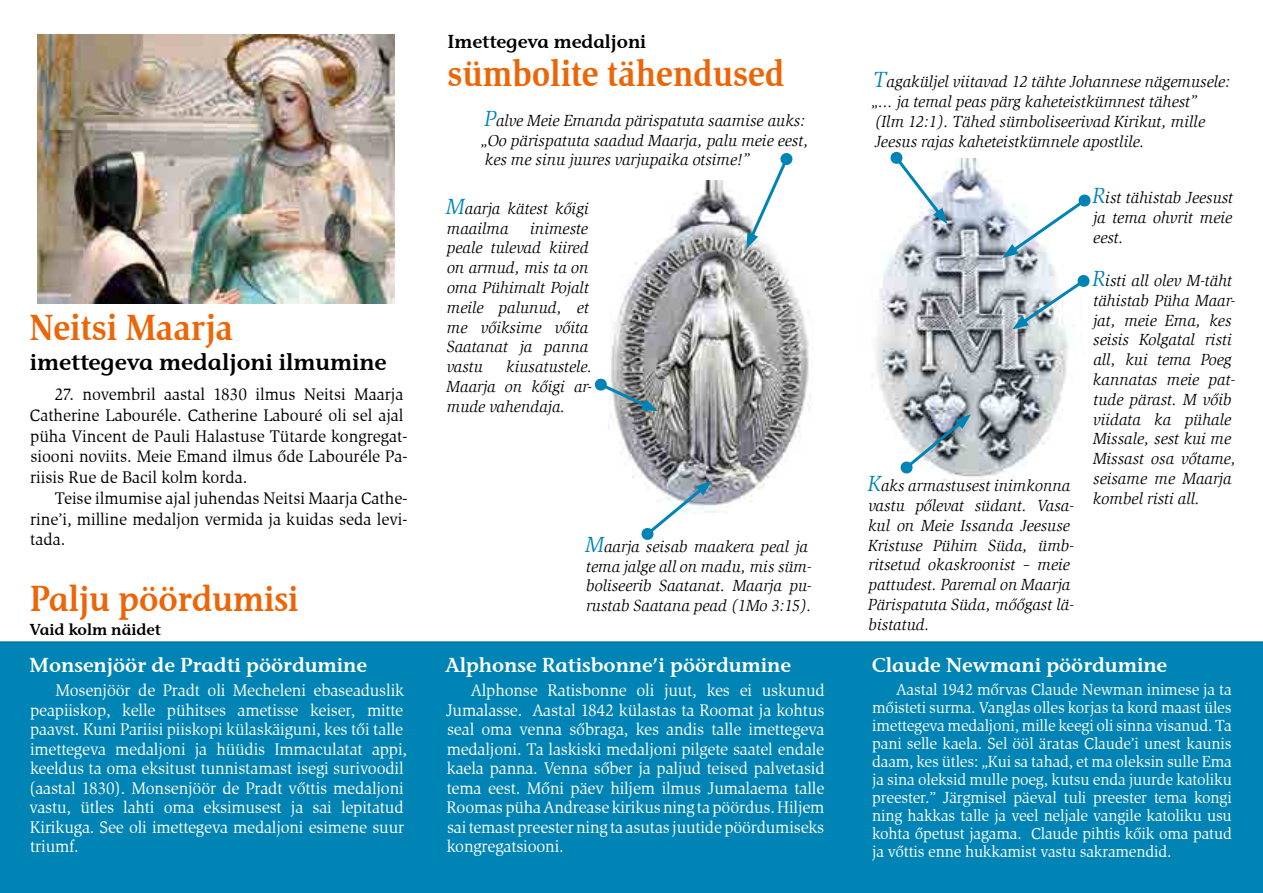
<style>
.page{position:relative;width:1263px;height:893px;background:#fff}
.page>*{position:absolute;margin:0;border:0;box-sizing:border-box;transform-origin:0 0}
.t1{font:700 37.5px "Slimbach Itc TEE";color:#ec6608;scale:.9 1}
.t2{font:37.5px "Stone Informal Itc TEE Semi";color:#ec6608;scale:.9 1}
.t3{font:24px "Stone Informal Itc TEE Semi";color:#000}
.t4{font:21px "Stone Informal Itc TEE Semi";color:#fff}
.t5{font:19.5px "Stone Informal Itc TEE Semi";color:#000}
.t6{font:17.25px/19.5px "Slimbach Itc TEE";letter-spacing:-.01em;color:#fff}
.t7{font:17.25px/20.7px "Slimbach Itc TEE";color:#000}
.t8{font:italic 16.5px/19.8px "Slimbach Itc TEE";color:#000}
.t9{font:16.5px/18px "Slimbach Itc TEE";letter-spacing:-.01em;color:#fff;text-align:justify}
.t10{font:16.5px "Stone Informal Itc TEE Semi";color:#000}
.s1{font-size:22.5px;color:#0084b6}
</style>
<div class="page">
<div style="left:0;top:641px;width:1263px;height:252px;background:#0084b6"></div>
<img style="left:876px;top:158px;width:194px;height:323px">
<img style="left:608px;top:180px;width:203px;height:333px">
<svg style="left:1012px;top:274px;width:78px;height:56px"></svg>
<svg style="left:1002px;top:194px;width:89px;height:64px"></svg>
<svg style="left:890px;top:151px;width:57px;height:73px"></svg>
<svg style="left:900px;top:414px;width:71px;height:60px"></svg>
<svg style="left:641px;top:481px;width:71px;height:59px"></svg>
<svg style="left:594px;top:378px;width:64px;height:33px"></svg>
<svg style="left:746px;top:164px;width:44px;height:85px"></svg>
<div style="left:780px;top:153px;width:12px;height:12px;background:#0084b6;border-radius:50%"></div>
<img style="left:37px;top:34px;width:358px;height:270px">
<h1 class="t1" style="left:30px;top:305px;width:228px">Neitsi Maarja</h1>
<h2 class="t3" style="left:30px;top:347px;width:358px">imettegeva medaljoni ilmumine</h2>
<p class="t7" style="left:30px;top:384px;width:379px;text-indent:25px">27. novembril aastal 1830 ilmus Neitsi Maarja Catherine Labouréle. Catherine Labouré oli sel ajal püha Vincent de Pauli Halastuse Tütarde kongregat&shy;siooni noviits. Meie Emand ilmus õde Labouréle Pa&shy;riisis Rue de Bacil kolm korda.</p>
<p class="t7" style="left:30px;top:488px;width:379px;text-align:justify;text-indent:25px">Teise ilmumise ajal juhendas Neitsi Maarja Cathe&shy;rine’i, milline medaljon vermida ja kuidas seda levi&shy;tada.</p>
<h1 class="t2" style="left:30px;top:576px;width:300px">Palju pöördumisi</h1>
<p class="t10" style="left:30px;top:620px;width:133px">Vaid kolm näidet</p>
<p class="t4" style="left:30px;top:653px;width:339px">Monsenjöör de Pradti pöördumine</p>
<p class="t6" style="left:29px;top:681px;width:379px;text-indent:26px">Mosenjöör de Pradt oli Mecheleni ebaseaduslik peapiiskop, kelle pühitses ametisse keiser, mitte paavst. Kuni Pariisi piiskopi külaskäiguni, kes tõi talle imettegeva medaljoni ja hüüdis Immaculatat appi, keeldus ta oma eksitust tunnistamast isegi surivoodil (aastal 1830). Monsenjöör de Pradt võttis medaljoni vastu, ütles lahti oma eksimusest ja sai lepitatud Kirikuga. See oli imettegeva medaljoni esimene suur triumf.</p>
<p class="t5" style="left:448px;top:30px;width:200px">Imettegeva medaljoni</p>
<h1 class="t1" style="left:448px;top:51px;width:376px">sümbolite tähendused</h1>
<p class="t8" style="left:481px;top:111px;width:329px"><span class="s1">P</span>alve Meie Emanda pärispatuta saamise auks: „Oo pärispatuta saadud Maarja, palu meie eest, kes me sinu juures varjupaika otsime!”</p>
<p class="t8" style="left:446px;top:199px;width:144px"><span class="s1">M</span>aarja kätest kõigi maailma</p>
<p class="t8" style="left:447px;top:218px;width:144px;text-align:justify;text-indent:84px">inimeste peale tulevad kiired on armud, mis ta on oma Pühimalt Pojalt meile palunud, et me võiksime võita Saatanat ja panna vastu</p>
<p class="t8" style="left:447px;top:357px;width:147px;text-align:justify;text-indent:60px">kiusatustele.<br>Maarja on kõigi ar&shy;mude vahendaja.</p>
<p class="t8" style="left:586px;top:537px;width:227px"><span class="s1">M</span>aarja seisab maakera peal ja tema jalge all on madu, mis süm&shy;boliseerib Saatanat. Maarja pu&shy;rustab Saatana pead (1Mo 3:15).</p>
<p class="t4" style="left:445px;top:653px;width:347px">Alphonse Ratisbonne’i pöördumine</p>
<p class="t6" style="left:446px;top:681px;width:380px;text-align:justify;text-indent:25px">Alphonse Ratisbonne oli juut, kes ei uskunud Jumalasse. Aastal 1842 külastas ta Roomat ja kohtus seal oma venna sõbraga, kes andis talle imettegeva medaljoni. Ta laskiski medaljoni pilgete saatel endale kaela panna. Venna sõber ja paljud teised palvetasid tema eest. Mõni päev hiljem ilmus Jumalaema talle Roomas püha Andrease kirikus ning ta pöördus. Hiljem sai temast preester ning ta asutas juutide pöördumiseks kongregatsiooni.</p>
<p class="t8" style="left:872px;top:72px;width:360px"><span class="s1">T</span>agaküljel viitavad 12 tähte Johannese nägemusele: „… ja temal peas pärg kaheteistkümnest tähest” (Ilm 12:1). Tähed sümboliseerivad Kirikut, mille Jeesus rajas kaheteistkümnele apostlile.</p>
<p class="t8" style="left:1092px;top:188px;width:142px;text-align:justify"><span class="s1">R</span>ist tähistab Jeesust ja tema ohvrit meie eest.</p>
<p class="t8" style="left:1092px;top:271px;width:145px"><span class="s1">R</span>isti all olev M-täht tähistab Püha Maar&shy;jat, meie Ema, kes seisis Kolgatal risti all, kui tema Poeg kannatas meie pat&shy;tude pärast. M võib viidata ka pühale<br>Missale, sest kui me<br>Missast osa võtame, seisame me Maarja kombel risti all.</p>
<p class="t8" style="left:868px;top:476px;width:208px"><span class="s1">K</span>aks armastusest inimkonna vastu põlevat südant. Vasa&shy;kul on Meie Issanda Jeesuse<br>Kristuse Pühim Süda, ümb&shy;ritsetud okaskroonist – meie pattudest. Paremal on Maarja<br>Pärispatuta Süda, mõõgast lä&shy;bistatud.</p>
<p class="t4" style="left:872px;top:653px;width:297px">Claude Newmani pöördumine</p>
<p class="t9" style="left:872px;top:680px;width:361px;text-indent:24px">Aastal 1942 mõrvas Claude Newman inimese ja ta mõisteti surma. Vanglas olles korjas ta kord maast üles imettegeva medaljoni, mille keegi oli sinna visanud. Ta pani selle kaela. Sel ööl äratas Claude’i unest kaunis daam, kes ütles: „Kui sa tahad, et ma oleksin sulle Ema ja sina oleksid mulle poeg, kutsu enda juurde katoliku preester.” Järgmisel päeval tuli preester tema kongi ning hakkas talle ja veel neljale vangile katoliku usu kohta õpetust jagama. Claude pihtis kõik oma patud ja võttis enne hukkamist vastu sakramendid.</p>
</div>
